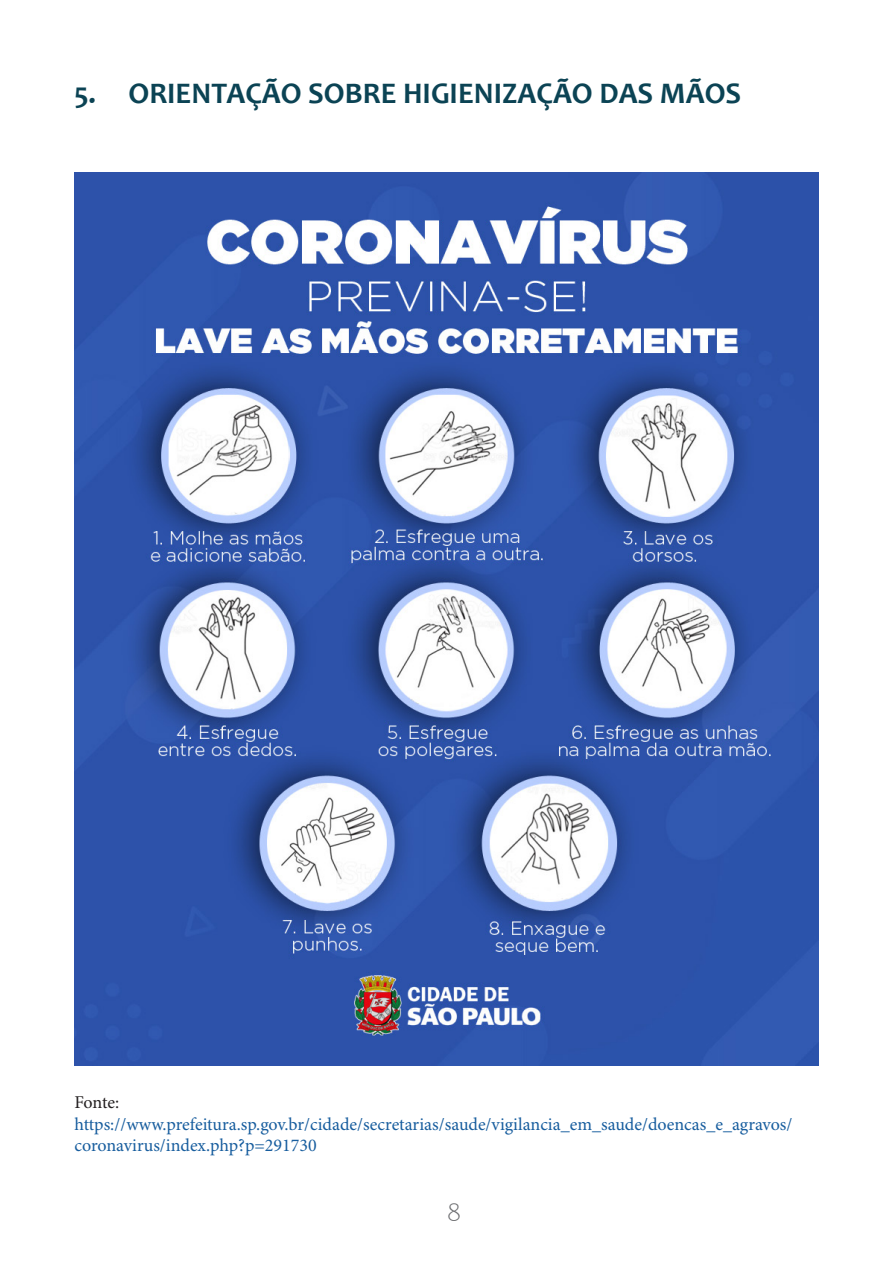
<style>
.page{position:relative;width:893px;height:1263px;background:#fff}
.page>*{position:absolute;margin:0;border:0;box-sizing:border-box;transform-origin:0 0}
.t1{font:700 30px "Candara";color:#0b4354}
.t2{font:300 27px "Candara";color:#6c6d70}
.t3{font:18px/21.6px "Minion Pro";color:#175d9e}
.t4{font:18px "Minion Pro";letter-spacing:-.015em;color:#231f20}
</style>
<div class="page">
<img style="left:74px;top:172px;width:745px;height:893px">
<p class="t1" style="left:74px;top:74px;width:668px">5. ORIENTAÇÃO SOBRE HIGIENIZAÇÃO DAS MÃOS</p>
<p class="t4" style="left:74px;top:1091px;width:46px">Fonte:</p>
<p class="t3" style="left:74px;top:1114px;width:720px">https://www.prefeitura.sp.gov.br/cidade/secretarias/saude/vigilancia_em_saude/doencas_e_agravos/ coronavirus/index.php?p=291730</p>
<p class="t2" style="left:446px;top:1197px;width:17px">8</p>
</div>
